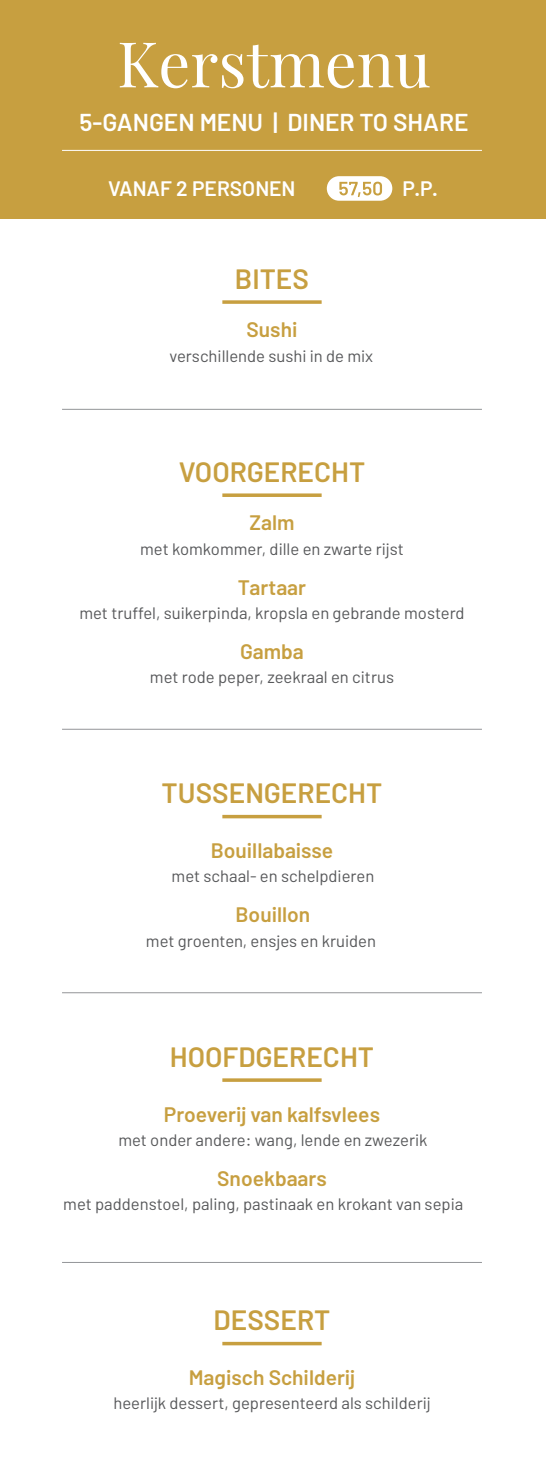
<style>
.page{position:relative;width:546px;height:1474px;background:#fff}
.page>*{position:absolute;margin:0;border:0;box-sizing:border-box;transform-origin:0 0}
.t1{font:63px "Playfair Display";color:#fff}
.t2{font:600 28px "Barlow";color:#c79f40}
.t3{font:600 24.5px "Barlow";color:#fff}
.t4{font:600 21px "Barlow";color:#c79f40}
.t5{font:600 21px "Barlow";color:#fff}
.t6{font:16.62px "Barlow";color:#57585a}
</style>
<div class="page">
<div style="left:0;top:0;width:546px;height:218px;background:#c79f40"></div>
<svg style="left:222px;top:300px;width:99px;height:4px"></svg>
<svg style="left:222px;top:1341px;width:99px;height:4px"></svg>
<svg style="left:222px;top:493px;width:99px;height:4px"></svg>
<hr style="left:222px;top:1078px;width:99px;height:3px;background:#c79f40">
<svg style="left:222px;top:814px;width:99px;height:4px"></svg>
<div style="left:327px;top:176px;width:65px;height:25px;background:#fff;border-radius:12px"></div>
<svg style="left:339px;top:182px;width:43px;height:15px"></svg>
<hr style="left:62px;top:409px;width:420px;height:1px;background:#939598">
<hr style="left:62px;top:150px;width:420px;height:1px;background:#fff">
<hr style="left:62px;top:728px;width:420px;height:1px;background:#939598">
<hr style="left:62px;top:992px;width:420px;height:1px;background:#939598">
<hr style="left:62px;top:1261px;width:420px;height:1px;background:#939598">
<h1 class="t1" style="left:117px;top:24px;width:315px">Kerstmenu</h1>
<h3 class="t3" style="left:79px;top:107px;width:390px">5-GANGEN MENU | DINER TO SHARE</h3>
<p class="t5" style="left:108px;top:175px;width:189px">VANAF 2 PERSONEN</p>
<p class="t5" style="left:402px;top:175px;width:37px">P.P.</p>
<h2 class="t2" style="left:235px;top:261px;width:76px">BITES</h2>
<p class="t4" style="left:246px;top:316px;width:52px">Sushi</p>
<p class="t6" style="left:169px;top:345px;width:205px">verschillende sushi in de mix</p>
<h2 class="t2" style="left:179px;top:454px;width:188px">VOORGERECHT</h2>
<p class="t4" style="left:249px;top:510px;width:47px">Zalm</p>
<p class="t6" style="left:140px;top:538px;width:265px">met komkommer, dille en zwarte rijst</p>
<p class="t4" style="left:238px;top:574px;width:70px">Tartaar</p>
<p class="t6" style="left:79px;top:602px;width:386px">met truffel, suikerpinda, kropsla en gebrande mosterd</p>
<p class="t4" style="left:240px;top:638px;width:65px">Gamba</p>
<p class="t6" style="left:150px;top:667px;width:245px">met rode peper, zeekraal en citrus</p>
<h2 class="t2" style="left:162px;top:776px;width:222px">TUSSENGERECHT</h2>
<p class="t4" style="left:211px;top:837px;width:124px">Bouillabaisse</p>
<p class="t6" style="left:172px;top:866px;width:204px">met schaal- en schelpdieren</p>
<p class="t4" style="left:235px;top:901px;width:76px">Bouillon</p>
<p class="t6" style="left:146px;top:930px;width:231px">met groenten, ensjes en kruiden</p>
<h2 class="t2" style="left:170px;top:1039px;width:206px">HOOFDGERECHT</h2>
<p class="t4" style="left:164px;top:1100px;width:218px">Proeverij van kalfsvlees</p>
<p class="t6" style="left:118px;top:1129px;width:310px">met onder andere: wang, lende en zwezerik</p>
<p class="t4" style="left:217px;top:1164px;width:111px">Snoekbaars</p>
<p class="t6" style="left:63px;top:1193px;width:401px">met paddenstoel, paling, pastinaak en krokant van sepia</p>
<h2 class="t2" style="left:213px;top:1302px;width:118px">DESSERT</h2>
<p class="t4" style="left:189px;top:1364px;width:168px">Magisch Schilderij</p>
<p class="t6" style="left:113px;top:1393px;width:319px">heerlijk dessert, gepresenteerd als schilderij</p>
</div>
